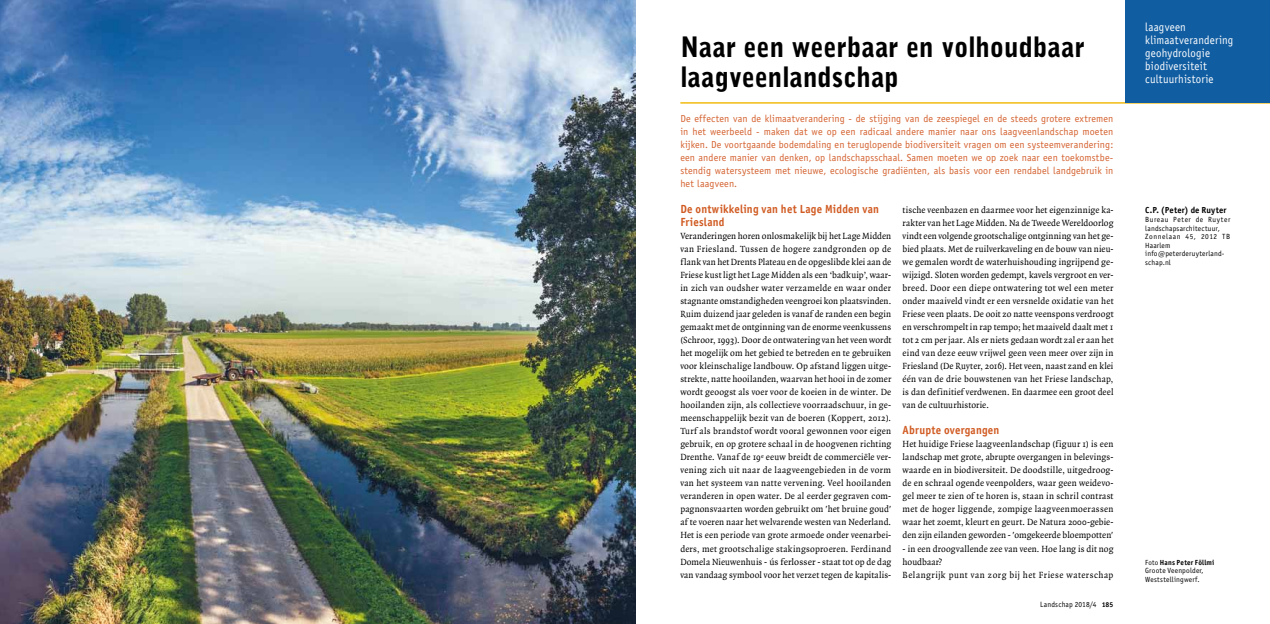
<style>
.page{position:relative;width:1270px;height:624px;background:#fff}
.page>*{position:absolute;margin:0;border:0;box-sizing:border-box;transform-origin:0 0}
.t1{font:900 28px/30px "Bell Gothic";letter-spacing:.01em;color:#000;scale:.92 1}
.t2{font:11.8px/13px "Officina Sans ITC";letter-spacing:.02em;color:#fff;scale:.92 1}
.t3{font:11.8px/13px "Officina Sans Bold ITC";letter-spacing:.02em;color:#d05a21;scale:.92 1}
.t4{font:10.2px/13px "Officina Sans";letter-spacing:.01em;color:#d4612e;text-align:justify}
.t5{font:9.6px/13px "Quadraat OT";letter-spacing:.015em;color:#000;text-align:justify;scale:.96 1}
.t6{font:9.6px/13px "Quadraat OT";letter-spacing:.035em;color:#000;scale:.96 1}
.t7{font:8.8px "Officina Sans Bold ITC";letter-spacing:.02em;color:#000}
.t8{font:7.7px "Officina Sans ITC";letter-spacing:.015em;color:#000;scale:.96 1}
.t9{font:7.5px/8.6px "Officina Sans";letter-spacing:.03em;color:#000}
.t10{font:7.5px/8.6px "Officina Sans ITC";letter-spacing:.025em;color:#000}
.t11{font:7.4px "Officina Sans Bold ITC";letter-spacing:.025em;color:#000;scale:.95 1}
.s1{font-size:9.7px}
.s2{font-family:"Officina Sans Bold ITC";font-size:7px}
.s3{font-family:"Officina Sans ITC"}
</style>
<div class="page">
<hr style="left:680px;top:102px;width:590px;height:2px;background:#f0b700">
<div style="left:1125px;top:0;width:145px;height:102px;background:#105da2"></div>
<img style="left:0;top:0;width:635px;height:624px">
<h1 class="t1" style="left:680px;top:32px;width:441px">Naar een weerbaar en volhoudbaar laagveenlandschap</h1>
<p class="t4" style="left:680px;top:112px;width:435px">De effecten van de klimaatverandering - de stijging van de zeespiegel en de steeds grotere extremen in het weerbeeld - maken dat we op een radicaal andere manier naar ons laagveenlandschap moeten kijken. De voortgaande bodemdaling en teruglopende biodiversiteit vragen om een systeemverandering: een andere manier van denken, op landschapsschaal. Samen moeten we op zoek naar een toekomstbe&shy;stendig watersysteem met nieuwe, ecologische gradiënten, als basis voor een rendabel landgebruik in het laagveen.</p>
<p class="t3" style="left:680px;top:203px;width:218px">De ontwikkeling van het Lage Midden van<br>Friesland</p>
<p class="t5" style="left:680px;top:230px;width:221px">Veranderingen horen onlosmakelijk bij het Lage Midden van Friesland. Tussen de hogere zandgronden op de flank van het Drents Plateau en de opgeslibde klei aan de Friese kust ligt het Lage Midden als een ‘badkuip’, waar&shy;in zich van oudsher water verzamelde en waar onder stagnante omstandigheden veengroei kon plaatsvinden.<br>Ruim duizend jaar geleden is vanaf de randen een begin gemaakt met de ontginning van de enorme veenkussens (Schroor, 1993). Door de ontwatering van het veen wordt het mogelijk om het gebied te betreden en te gebruiken voor kleinschalige landbouw. Op afstand liggen uitge&shy;strekte, natte hooilanden, waarvan het hooi in de zomer wordt geoogst als voer voor de koeien in de winter. De hooilanden zijn, als collectieve voorraadschuur, in ge&shy;meenschappelijk bezit van de boeren (Koppert, 2012).<br>Turf als brandstof wordt vooral gewonnen voor eigen gebruik, en op grotere schaal in de hoogvenen richting Drenthe. Vanaf de 19<sup>e</sup> eeuw breidt de commerciële ver&shy;vening zich uit naar de laagveengebieden in de vorm van het systeem van natte vervening. Veel hooilanden veranderen in open water. De al eerder gegraven com&shy;pagnonsvaarten worden gebruikt om 'het bruine goud' af te voeren naar het welvarende westen van Nederland.<br>Het is een periode van grote armoede onder veenarbei&shy;ders, met grootschalige stakingsoproeren. Ferdinand Domela Nieuwenhuis - <span class="s1">ús ferlosser</span> - staat tot op de dag van vandaag symbool voor het verzet tegen de kapitalis-</p>
<p class="t5" style="left:903px;top:204px;width:221px">tische veenbazen en daarmee voor het eigenzinnige ka&shy;rakter van het Lage Midden. Na de Tweede Wereldoorlog vindt een volgende grootschalige ontginning van het ge&shy;bied plaats. Met de ruilverkaveling en de bouw van nieu&shy;we gemalen wordt de waterhuishouding ingrijpend ge&shy;wijzigd. Sloten worden gedempt, kavels vergroot en ver&shy;breed. Door een diepe ontwatering tot wel een meter onder maaiveld vindt er een versnelde oxidatie van het Friese veen plaats. De ooit zo natte veenspons verdroogt en verschrompelt in rap tempo; het maaiveld daalt met 1 tot 2 cm per jaar. Als er niets gedaan wordt zal er aan het eind van deze eeuw vrijwel geen veen meer over zijn in Friesland (De Ruyter, 2016). Het veen, naast zand en klei één van de drie bouwstenen van het Friese landschap, is dan definitief verdwenen. En daarmee een groot deel van de cultuurhistorie.</p>
<p class="t3" style="left:903px;top:424px;width:107px">Abrupte overgangen</p>
<p class="t5" style="left:903px;top:438px;width:221px">Het huidige Friese laagveenlandschap (figuur 1) is een landschap met grote, abrupte overgangen in belevings&shy;waarde en in biodiversiteit. De doodstille, uitgedroog&shy;de en schraal ogende veenpolders, waar geen weidevo&shy;gel meer te zien of te horen is, staan in schril contrast met de hoger liggende, zompige laagveenmoerassen waar het zoemt, kleurt en geurt. De Natura 2000-gebie&shy;den zijn eilanden geworden - 'omgekeerde bloempotten'</p>
<p class="t6" style="left:903px;top:542px;width:221px">- in een droogvallende zee van veen. Hoe lang is dit nog houdbaar?<br>Belangrijk punt van zorg bij het Friese waterschap</p>
<p class="t8" style="left:1040px;top:599px;width:78px">Landschap 2018/4 <span class="s2">185</span></p>
<p class="t2" style="left:1145px;top:21px;width:97px">laagveen klimaatverandering geohydrologie biodiversiteit cultuurhistorie</p>
<p class="t7" style="left:1145px;top:205px;width:83px">C.P. (Peter) de Ruyter</p>
<p class="t9" style="left:1145px;top:215px;width:87px">Bureau Peter de Ruyter landschapsarchitectuur,<br>Zonnelaan 45, 2012 TB<br>Haarlem info@peterderuyterland&shy;schap.nl</p>
<p class="t11" style="left:1145px;top:557px;width:74px"><span class="s3">Foto</span> H ans Peter Föllmi</p>
<p class="t10" style="left:1145px;top:566px;width:60px">Groote Veenpolder,<br>Weststellingwerf.</p>
</div>
